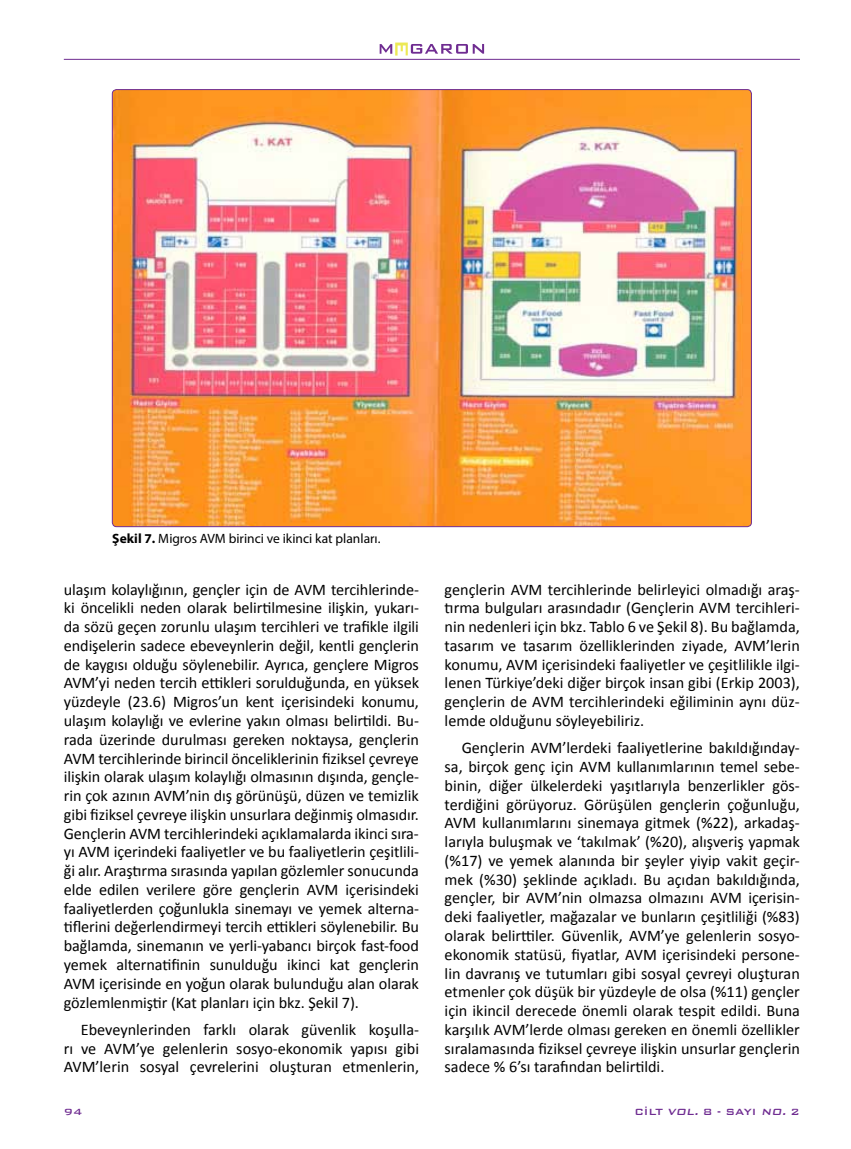
<style>
.page{position:relative;width:851px;height:1149px;background:#fff}
.page>*{position:absolute;margin:0;border:0;box-sizing:border-box;transform-origin:0 0}
.t1{font:16.2px/18.8px "Calibri";color:#000;text-align:justify}
.t2{font:13.5px "Myriad Pro";color:#000}
.t3{font:500 12px "Bank Gothic BT";color:#6f2c91}
.s1{font-weight:700}
.s2{font-style:italic}
</style>
<div class="page">
<svg style="left:379px;top:43px;width:105px;height:13px"></svg>
<hr style="left:64px;top:59px;width:735px;height:1px;background:#6f2c91">
<img style="left:112px;top:90px;width:639px;height:436px">
<p class="t2" style="left:112px;top:530px;width:270px"><span class="s1">Şekil 7.</span> Migros AVM birinci ve ikinci kat planları.</p>
<p class="t1" style="left:64px;top:579px;width:357px">ulaşım kolaylığının, gençler için de AVM tercihlerinde&shy;ki öncelikli neden olarak belirtilmesine ilişkin, yukarı&shy;da sözü geçen zorunlu ulaşım tercihleri ve trafikle ilgili endişelerin sadece ebeveynlerin değil, kentli gençlerin de kaygısı olduğu söylenebilir. Ayrıca, gençlere Migros AVM’yi neden tercih ettikleri sorulduğunda, en yüksek yüzdeyle (23.6) Migros’un kent içerisindeki konumu, ulaşım kolaylığı ve evlerine yakın olması belirtildi. Bu&shy;rada üzerinde durulması gereken noktaysa, gençlerin AVM tercihlerinde birincil önceliklerinin fiziksel çevreye ilişkin olarak ulaşım kolaylığı olmasının dışında, gençle&shy;rin çok azının AVM’nin dış görünüşü, düzen ve temizlik gibi fiziksel çevreye ilişkin unsurlara değinmiş olmasıdır.<br>Gençlerin AVM tercihlerindeki açıklamalarda ikinci sıra&shy;yı AVM içerindeki faaliyetler ve bu faaliyetlerin çeşitlili&shy;ği alır. Araştırma sırasında yapılan gözlemler sonucunda elde edilen verilere göre gençlerin AVM içerisindeki faaliyetlerden çoğunlukla sinemayı ve yemek alterna&shy;tiflerini değerlendirmeyi tercih ettikleri söylenebilir. Bu bağlamda, sinemanın ve yerli-yabancı birçok fast-food yemek alternatifinin sunulduğu ikinci kat gençlerin AVM içerisinde en yoğun olarak bulunduğu alan olarak gözlemlenmiştir (Kat planları için bkz. Şekil 7).</p>
<p class="t1" style="left:64px;top:1018px;width:357px;text-indent:17px">Ebeveynlerinden farklı olarak güvenlik koşulla&shy;rı ve AVM’ye gelenlerin sosyo-ekonomik yapısı gibi AVM’lerin sosyal çevrelerini oluşturan etmenlerin,</p>
<p class="t3" style="left:64px;top:1104px;width:20px">94</p>
<p class="t1" style="left:444px;top:579px;width:357px">gençlerin AVM tercihlerinde belirleyici olmadığı araş&shy;tırma bulguları arasındadır (Gençlerin AVM tercihleri&shy;nin nedenleri için bkz. Tablo 6 ve Şekil 8). Bu bağlamda, tasarım ve tasarım özelliklerinden ziyade, AVM’lerin konumu, AVM içerisindeki faaliyetler ve çeşitlilikle ilgi&shy;lenen Türkiye’deki diğer birçok insan gibi (Erkip 2003), gençlerin de AVM tercihlerindeki eğiliminin aynı düz&shy;lemde olduğunu söyleyebiliriz.</p>
<p class="t1" style="left:444px;top:737px;width:357px;text-indent:17px">Gençlerin AVM’lerdeki faaliyetlerine bakıldığınday&shy;sa, birçok genç için AVM kullanımlarının temel sebe&shy;binin, diğer ülkelerdeki yaşıtlarıyla benzerlikler gös&shy;terdiğini görüyoruz. Görüşülen gençlerin çoğunluğu, AVM kullanımlarını sinemaya gitmek (%22), arkadaş&shy;larıyla buluşmak ve ‘takılmak’ (%20), alışveriş yapmak (%17) ve yemek alanında bir şeyler yiyip vakit geçir&shy;mek (%30) şeklinde açıkladı. Bu açıdan bakıldığında, gençler, bir AVM’nin olmazsa olmazını AVM içerisin&shy;deki faaliyetler, mağazalar ve bunların çeşitliliği (%83) olarak belirttiler. Güvenlik, AVM’ye gelenlerin sosyo&shy;ekonomik statüsü, fiyatlar, AVM içerisindeki persone&shy;lin davranış ve tutumları gibi sosyal çevreyi oluşturan etmenler çok düşük bir yüzdeyle de olsa (%11) gençler için ikincil derecede önemli olarak tespit edildi. Buna karşılık AVM’lerde olması gereken en önemli özellikler sıralamasında fiziksel çevreye ilişkin unsurlar gençlerin sadece % 6’sı tarafından belirtildi.</p>
<p class="t3" style="left:634px;top:1104px;width:167px">CİLT <span class="s2">VOL.</span> 8 - SAYI <span class="s2">NO.</span> 2</p>
</div>
